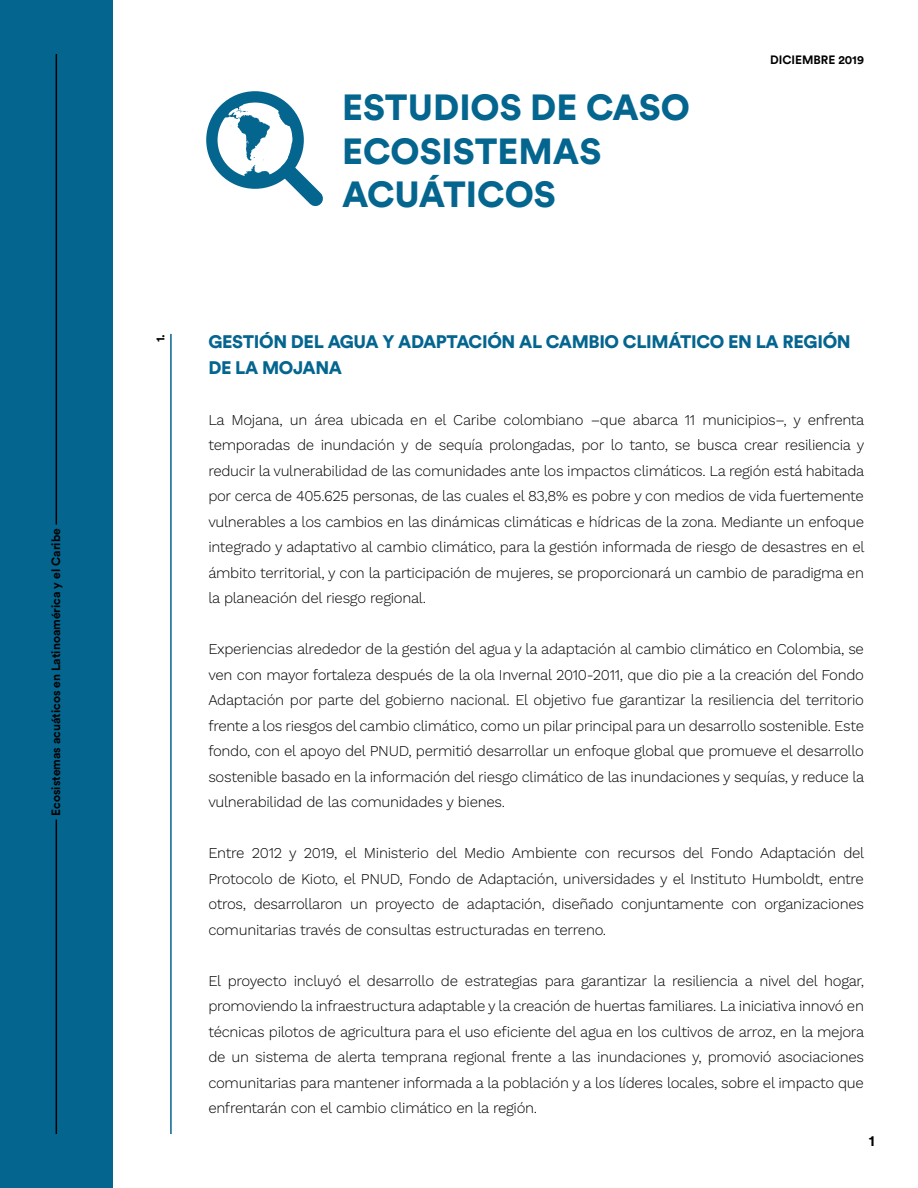
<style>
.page{position:relative;width:918px;height:1188px;background:#fff}
.page>*{position:absolute;margin:0;border:0;box-sizing:border-box;transform-origin:0 0}
.t1{font:900 36px/43.2px "Circular Std";color:#04658f}
.t2{font:900 18px/25.5px "Circular Std";letter-spacing:-.02em;color:#04658f}
.t3{font:300 15px/25.5px "Work Sans";letter-spacing:-.02em;color:#000;text-align:justify}
.t4{font:700 15px "Circular Std";color:#000}
.t5{font:700 12px "Circular Std";color:#020203}
</style>
<div class="page">
<div style="left:0;top:0;width:113px;height:1188px;background:#04658f"></div>
<hr style="left:170px;top:334px;width:2px;height:800px;background:#04658f">
<hr style="left:56px;top:54px;width:1px;height:471px;background:#020203">
<hr style="left:56px;top:820px;width:1px;height:314px;background:#020203">
<div style="left:206px;top:91px;width:98px;height:98px;border:11px solid #04658f;border-radius:50%"></div>
<svg style="left:222px;top:100px;width:101px;height:106px"></svg>
<p class="t5" style="left:48px;top:816px;width:289px;rotate:-90deg">Ecosistemas acuáticos en Latinoamérica y el Caribe</p>
<h1 class="t1" style="left:342px;top:85px;width:349px">ESTUDIOS DE CASO<br>ECOSISTEMAS<br>ACUÁTICOS</h1>
<p class="t5" style="left:770px;top:52px;width:95px">DICIEMBRE 2019</p>
<p class="t5" style="left:152px;top:342px;width:10px;rotate:-90deg">1.</p>
<p class="t2" style="left:208px;top:329px;width:644px">GESTIÓN DEL AGUA Y ADAPTACIÓN AL CAMBIO CLIMÁTICO EN LA REGIÓN<br>DE LA MOJANA</p>
<p class="t3" style="left:208px;top:407px;width:658px">La Mojana, un área ubicada en el Caribe colombiano –que abarca 11 municipios–, y enfrenta temporadas de inundación y de sequía prolongadas, por lo tanto, se busca crear resiliencia y reducir la vulnerabilidad de las comunidades ante los impactos climáticos. La región está habitada por cerca de 405.625 personas, de las cuales el 83,8% es pobre y con medios de vida fuertemente vulnerables a los cambios en las dinámicas climáticas e hídricas de la zona. Mediante un enfoque integrado y adaptativo al cambio climático, para la gestión informada de riesgo de desastres en el ámbito territorial, y con la participación de mujeres, se proporcionará un cambio de paradigma en la planeación del riesgo regional.</p>
<p class="t3" style="left:208px;top:636px;width:658px">Experiencias alrededor de la gestión del agua y la adaptación al cambio climático en Colombia, se ven con mayor fortaleza después de la ola Invernal 2010-2011, que dio pie a la creación del Fondo Adaptación por parte del gobierno nacional. El objetivo fue garantizar la resiliencia del territorio frente a los riesgos del cambio climático, como un pilar principal para un desarrollo sostenible. Este fondo, con el apoyo del PNUD, permitió desarrollar un enfoque global que promueve el desarrollo sostenible basado en la información del riesgo climático de las inundaciones y sequías, y reduce la vulnerabilidad de las comunidades y bienes.</p>
<p class="t3" style="left:208px;top:840px;width:658px">Entre 2012 y 2019, el Ministerio del Medio Ambiente con recursos del Fondo Adaptación del Protocolo de Kioto, el PNUD, Fondo de Adaptación, universidades y el Instituto Humboldt, entre otros, desarrollaron un proyecto de adaptación, diseñado conjuntamente con organizaciones comunitarias través de consultas estructuradas en terreno.</p>
<p class="t3" style="left:208px;top:968px;width:657px">El proyecto incluyó el desarrollo de estrategias para garantizar la resiliencia a nivel del hogar, promoviendo la infraestructura adaptable y la creación de huertas familiares. La iniciativa innovó en técnicas pilotos de agricultura para el uso eficiente del agua en los cultivos de arroz, en la mejora de un sistema de alerta temprana regional frente a las inundaciones y, promovió asociaciones comunitarias para mantener informada a la población y a los líderes locales, sobre el impacto que enfrentarán con el cambio climático en la región.</p>
<p class="t4" style="left:869px;top:1131px;width:7px">1</p>
</div>
